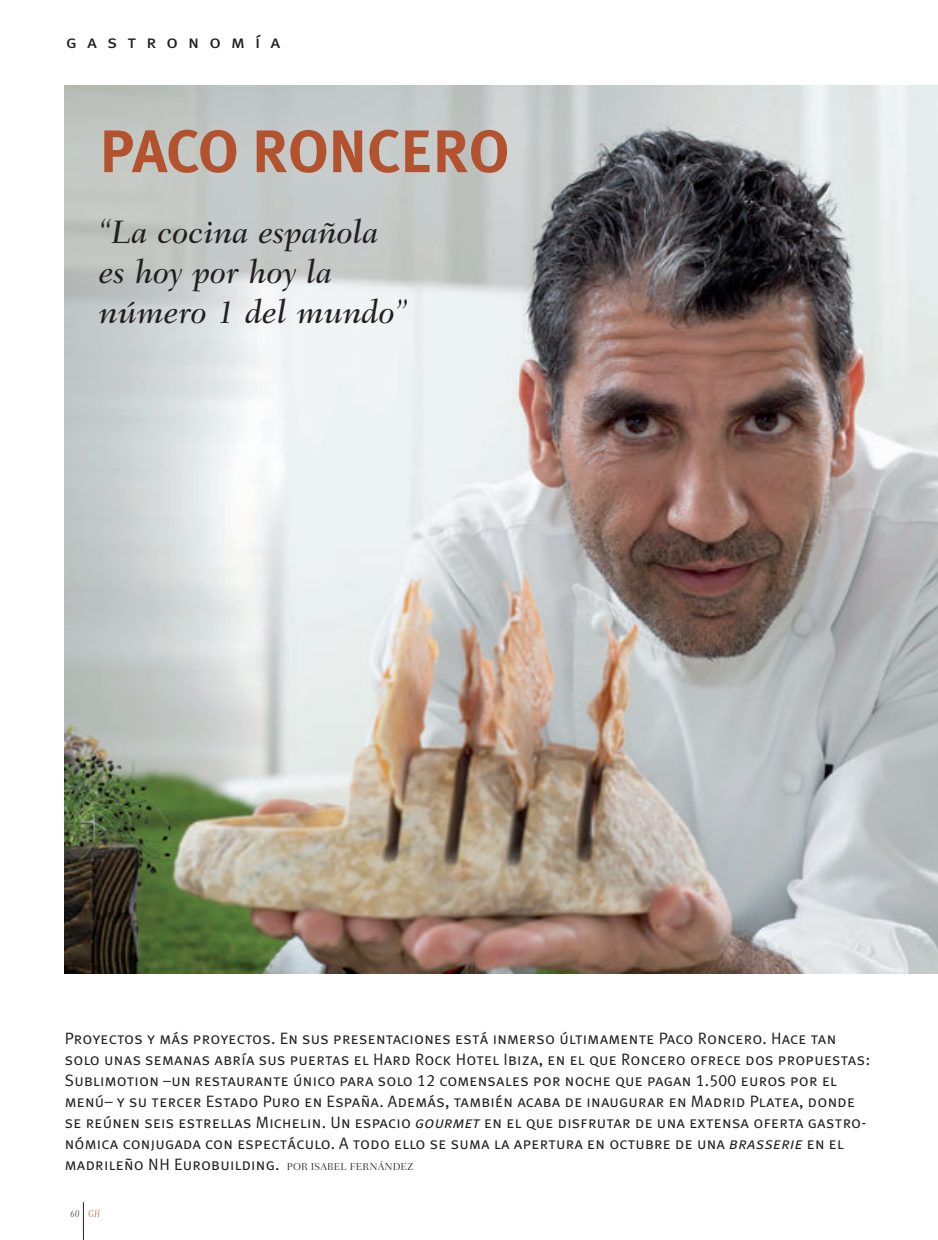
<style>
.page{position:relative;width:938px;height:1240px;background:#fff}
.page>*{position:absolute;margin:0;border:0;box-sizing:border-box;transform-origin:0 0}
.t1{font:60px "Meta Plus Bold Caps";color:#b3522e}
.t2{font:italic 500 33px/39.6px "Fairfield LT Std";color:#231f20}
.t3{font:18px "Meta Plus Book Caps";letter-spacing:.535em;color:#231f20;scale:1.06 1}
.t4{font:16.5px/21px "Meta Plus Normal Caps";letter-spacing:.015em;color:#231f20}
.t5{font:italic 300 10.5px "Fairfield LT Std";color:#231f20;scale:.8 1}
.s1{font-style:italic}
.s2{font-family:"Fairfield LT Std";font-weight:300;font-size:10.2px}
.s3{color:#b3522e}
</style>
<div class="page">
<img style="left:65px;top:86px;width:872px;height:888px">
<hr style="left:83px;top:1202px;width:1px;height:38px;background:#231f20">
<p class="t3" style="left:66px;top:32px;width:203px">gastronomía</p>
<h1 class="t1" style="left:99px;top:117px;width:411px">PACO RONCERO</h1>
<h2 class="t2" style="left:99px;top:212px;width:309px">“La cocina española es hoy por hoy la número 1 del mundo”</h2>
<p class="t4" style="left:65px;top:1027px;width:807px">Proyectos y más proyectos. En sus presentaciones está inmerso últimamente Paco Roncero. Hace tan solo unas semanas abría sus puertas el Hard Rock Hotel Ibiza, en el que Roncero ofrece dos propuestas:<br>Sublimotion –un restaurante único para solo 12 comensales por noche que pagan 1.500 euros por el menú– y su tercer Estado Puro en España. Además, también acaba de inaugurar en Madrid Platea, donde se reúnen seis estrellas Michelin. Un espacio <span class="s1">gourmet</span> en el que disfrutar de una extensa oferta gastro&shy;nómica conjugada con espectáculo. A todo ello se suma la apertura en octubre de una <span class="s1">brasserie</span> en el madrileño NH Eurobuilding. <span class="s2">POR ISABEL FERNÁNDEZ</span></p>
<p class="t5" style="left:71px;top:1207px;width:38px">60 <span class="s3">GH</span></p>
</div>
